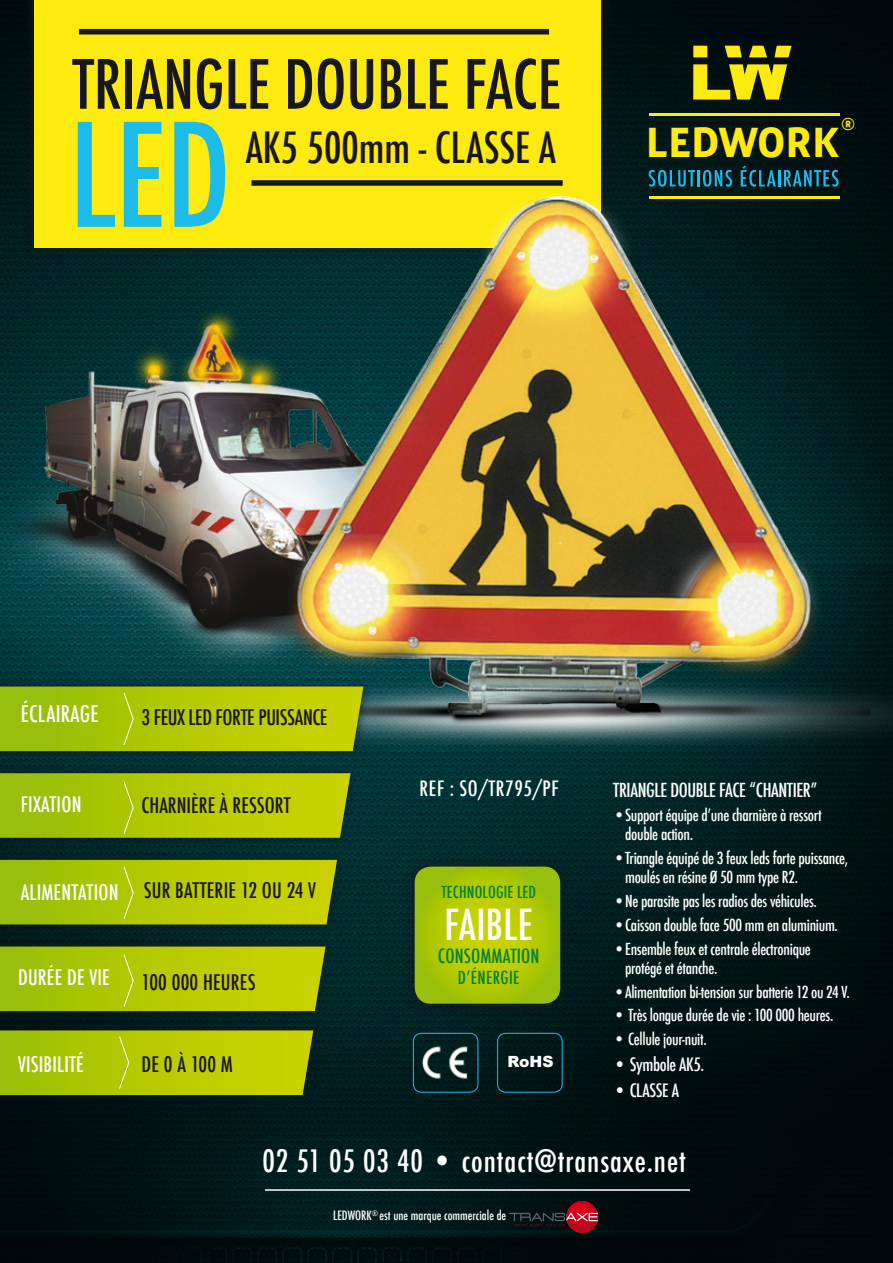
<style>
.page{position:relative;width:893px;height:1263px;background:#fff}
.page>*{position:absolute;margin:0;border:0;box-sizing:border-box;transform-origin:0 0}
.t1{font:500 condensed 139.2px "Futura";color:#1dbbea}
.t2{font:500 condensed 66px "Futura";color:#1a171c}
.t3{font:500 condensed 42px "Futura";color:#1a171c}
.t4{font:500 condensed 41.85px "Futura";color:#fff}
.t5{font:900 40.65px "Precious Sans";color:#fdea0f}
.t6{font:500 condensed 30.15px "Futura";letter-spacing:.03em;color:#fff}
.t7{font:500 condensed 22.35px "Futura";color:#fff}
.t8{font:500 condensed 21px "Futura";color:#1a171c}
.t9{font:500 condensed 21px "Futura";letter-spacing:.01em;color:#fff}
.t10{font:500 condensed 20.7px "Futura";letter-spacing:.03em;color:#fff}
.t11{font:500 condensed 19.2px "Futura";color:#008132}
.t12{font:500 condensed 18.9px "Futura";letter-spacing:-.02em;color:#fff}
.t13{font:500 condensed 18px "Futura";letter-spacing:-.02em;color:#fff}
.t14{font:500 condensed 17.55px "Futura";letter-spacing:.02em;color:#008132}
.t15{font:900 16.65px "Precious Sans";color:#fdea0f}
.t16{font:500 condensed 16.2px/19.5px "Futura";letter-spacing:-.02em;color:#fff}
.t17{font:500 condensed 16.2px "Futura";letter-spacing:.01em;color:#008132}
.t18{font:900 15.45px "Arial";color:#fff}
.t19{font:500 condensed 12.6px "Futura";color:#fff}
</style>
<div class="page">
<img style="left:0;top:0;width:893px;height:248px">
<img style="left:0;top:760px;width:893px;height:503px">
<div style="left:640px;top:37px;width:223px;height:171px;background:#011112"></div>
<svg style="left:749px;top:46px;width:18px;height:11px"></svg>
<svg style="left:774px;top:46px;width:18px;height:11px"></svg>
<svg style="left:725px;top:46px;width:17px;height:11px"></svg>
<div style="left:693px;top:46px;width:14px;height:11px;background:#fdea0f"></div>
<svg style="left:693px;top:64px;width:94px;height:36px"></svg>
<hr style="left:649px;top:114px;width:190px;height:2px;background:#fdea0f">
<svg style="left:649px;top:170px;width:46px;height:2px"></svg>
<hr style="left:697px;top:170px;width:3px;height:16px;background:#1dbbea">
<svg style="left:703px;top:170px;width:29px;height:2px"></svg>
<svg style="left:741px;top:165px;width:97px;height:7px"></svg>
<img style="left:413px;top:1033px;width:65px;height:59px">
<div style="left:413px;top:1033px;width:65px;height:60px;border:1px solid #1dbbea;border-radius:8px"></div>
<div style="left:497px;top:1033px;width:66px;height:60px;border:1px solid #1dbbea;border-radius:8px"></div>
<svg style="left:566px;top:1201px;width:32px;height:32px"></svg>
<div style="left:566px;top:1201px;width:32px;height:31px;background:#b70a1a;border-radius:50%"></div>
<div style="left:567px;top:1201px;width:29px;height:29px;background:#bb081a;border-radius:50%"></div>
<div style="left:567px;top:1201px;width:28px;height:27px;background:#c0071a;border-radius:50%"></div>
<svg style="left:509px;top:1202px;width:89px;height:25px;background:#4b1d25"></svg>
<hr style="left:265px;top:1189px;width:425px;height:2px;background:#fff">
<div style="left:20px;top:0;width:594px;height:261px;background:#031516"></div>
<div style="left:34px;top:0;width:566px;height:248px;background:#fdea0f"></div>
<div style="left:79px;top:29px;width:470px;height:6px;background:#1a171c"></div>
<img style="left:0;top:248px;width:186px;height:429px">
<img style="left:186px;top:172px;width:707px;height:622px">
<div style="left:0;top:764px;width:359px;height:83px;background:#1a171c;opacity:.75"></div>
<div style="left:0;top:677px;width:372px;height:83px;background:#1a171c;opacity:.75"></div>
<div style="left:0;top:851px;width:346px;height:82px;background:#1a171c;opacity:.75"></div>
<div style="left:0;top:937px;width:334px;height:83px;background:#1a171c;opacity:.75"></div>
<div style="left:0;top:1021px;width:322px;height:83px;background:#1a171c;opacity:.75"></div>
<svg style="left:0;top:686px;width:363px;height:65px;background:#adc504"></svg>
<svg style="left:0;top:773px;width:351px;height:65px;background:#aec503"></svg>
<svg style="left:0;top:860px;width:337px;height:64px;background:#b0c603"></svg>
<svg style="left:0;top:946px;width:326px;height:65px;background:#afc503"></svg>
<svg style="left:0;top:1030px;width:313px;height:65px;background:#b1c602"></svg>
<div style="left:401px;top:852px;width:173px;height:165px;background:#1a171c;opacity:.75"></div>
<svg style="left:415px;top:866px;width:145px;height:138px;background:#aac403"></svg>
<h2 class="t2" style="left:72px;top:42px;width:484px">TRIANGLE double face</h2>
<h1 class="t1" style="left:70px;top:86px;width:163px">LED</h1>
<h3 class="t3" style="left:246px;top:120px;width:312px">AK5 500mm - CLASSE A</h3>
<p class="t15" style="left:841px;top:114px;width:16px">®</p>
<h3 class="t5" style="left:646px;top:117px;width:195px">LEDWORK</h3>
<h3 class="t7" style="left:21px;top:699px;width:27px">éclairage</h3>
<p class="t9" style="left:21px;top:790px;width:30px">fixation</p>
<p class="t8" style="left:142px;top:703px;width:90px">3 feux led forte</p>
<p class="t8" style="left:258px;top:703px;width:26px">puissan</p>
<p class="t8" style="left:312px;top:703px;width:15px">ce</p>
<p class="t8" style="left:142px;top:792px;width:101px">charnière à ressort</p>
<p class="t9" style="left:21px;top:878px;width:99px">ALIMENTATION</p>
<p class="t8" style="left:144px;top:877px;width:49px">sur batterie</p>
<p class="t8" style="left:241px;top:877px;width:77px">12 ou 24 v</p>
<p class="t9" style="left:18px;top:963px;width:93px">DURÉE DE VIE</p>
<p class="t9" style="left:18px;top:1051px;width:65px">VISIBILITÉ</p>
<p class="t8" style="left:142px;top:969px;width:115px">100 000 HEURES</p>
<p class="t8" style="left:142px;top:1051px;width:93px">DE 0 À 100 M</p>
<p class="t10" style="left:420px;top:775px;width:132px">re f : SO/TR795/PF</p>
<p class="t17" style="left:441px;top:882px;width:33px">TEchnologie</p>
<p class="t17" style="left:517px;top:882px;width:21px">LED</p>
<h3 class="t4" style="left:444px;top:898px;width:90px">FAIBLE</h3>
<p class="t11" style="left:438px;top:944px;width:17px">consommation</p>
<p class="t14" style="left:458px;top:967px;width:63px">d’énergie</p>
<p class="t18" style="left:508px;top:1050px;width:47px">RoHS</p>
<p class="t12" style="left:613px;top:778px;width:206px">TRIANGLE DOUB LE FACE “CHANTIER”</p>
<p class="t16" style="left:625px;top:805px;width:198px;text-indent:-12px">•Support équipe d’une charnière à ressort double action.</p>
<p class="t16" style="left:625px;top:848px;width:225px;text-indent:-12px">•Triangle équipé de 3 feux leds forte puissance, moulés en résine Ø 50 mm type R2.</p>
<p class="t16" style="left:613px;top:891px;width:205px">•Ne parasite pas les radios des véhicules.</p>
<p class="t16" style="left:613px;top:915px;width:226px">•Caisson double face 500 mm en aluminium.</p>
<p class="t16" style="left:625px;top:939px;width:187px;text-indent:-12px">• Ensemble feux et centrale électronique protégé et étanche.</p>
<p class="t16" style="left:613px;top:982px;width:238px">•Alimentation bi-tension sur batterie 12 ou 24 V.</p>
<p class="t16" style="left:613px;top:1006px;width:222px">• Très longue durée de vie : 100 000 heures.</p>
<p class="t16" style="left:613px;top:1029px;width:95px">• Cellule jour-nuit.</p>
<p class="t13" style="left:613px;top:1053px;width:93px">• Symbole AK5.</p>
<p class="t13" style="left:613px;top:1078px;width:67px">• CLASSE A</p>
<h3 class="t6" style="left:262px;top:1142px;width:425px">02 51 05 03 40 • contact@transaxe.net</h3>
<p class="t19" style="left:333px;top:1208px;width:175px">LEDWORK<sup>®</sup> est une marque commerciale de</p>
</div>
